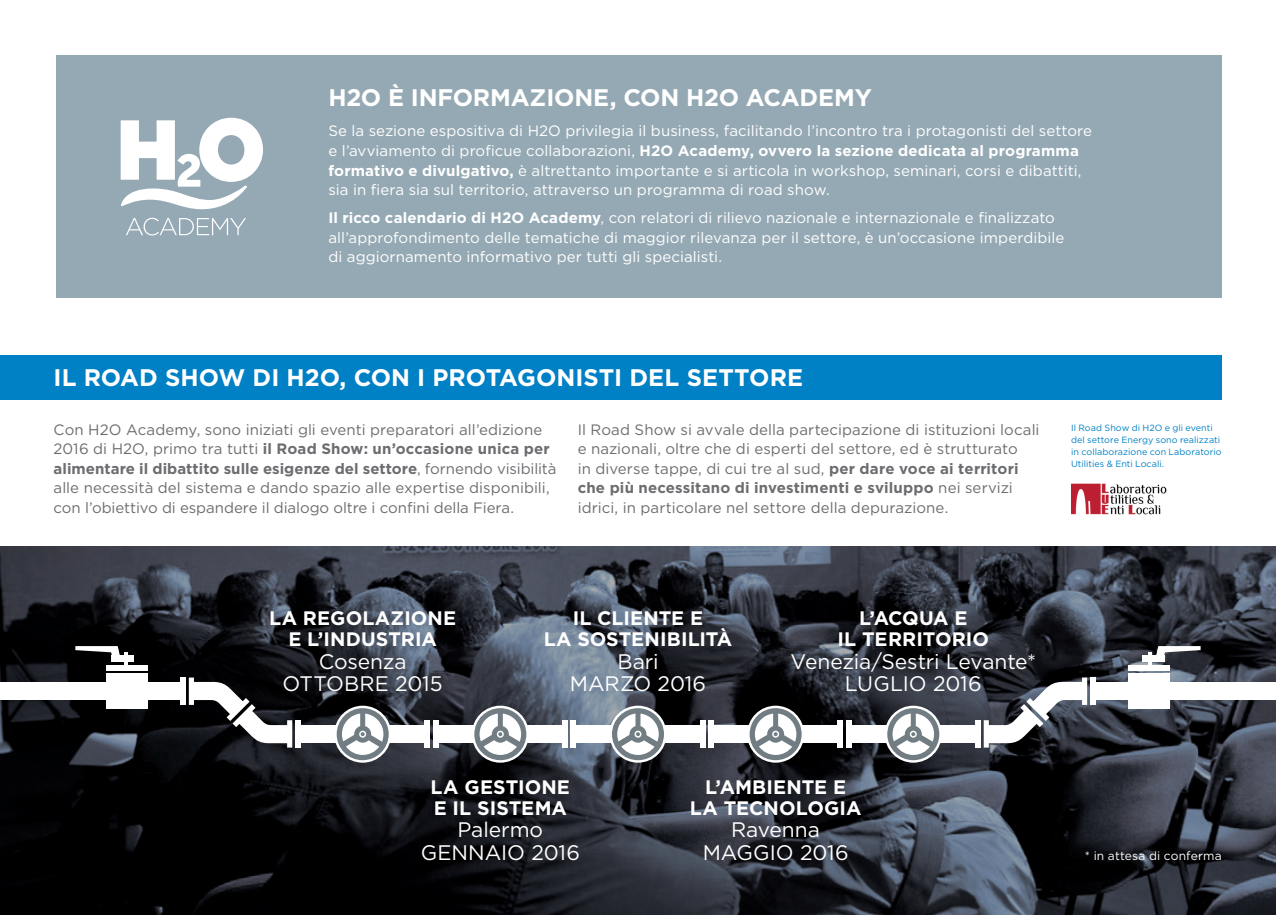
<style>
.page{position:relative;width:1276px;height:915px;background:#fff}
.page>*{position:absolute;margin:0;border:0;box-sizing:border-box;transform-origin:0 0}
.t1{font:700 24px "Gotham HTF";letter-spacing:-.005em;color:#fff}
.t2{font:21px "Gotham HTF";letter-spacing:-.005em;color:#fff}
.t3{font:700 19.5px "Gotham HTF";letter-spacing:.005em;color:#fff}
.t4{font:15px/19.5px "Gotham HTF";color:#6c6d70}
.t5{font:15px/19.5px "Gotham HTF";letter-spacing:.005em;color:#fff}
.t6{font:700 15px "Gotham HTF";letter-spacing:.01em;color:#fff}
.t7{font:700 15px "Gotham HTF";letter-spacing:.01em;color:#6c6d70}
.t8{font:12px "Gotham HTF";letter-spacing:.015em;color:#fff}
.t9{font:9px "Gotham HTF";letter-spacing:.005em;color:#0080c5}
.s1{font-weight:400}
.s2{font-weight:700}
</style>
<div class="page">
<svg style="left:0;top:546px;width:1276px;height:368px;background:#262a32"></svg>
<div style="left:56px;top:55px;width:1165px;height:243px;background:#95a9b4"></div>
<svg style="left:120px;top:117px;width:143px;height:93px"></svg>
<svg style="left:126px;top:218px;width:120px;height:17px"></svg>
<div style="left:0;top:355px;width:1221px;height:44px;background:#0080c5"></div>
<img style="left:1071px;top:483px;width:95px;height:31px">
<div style="left:0;top:682px;width:185px;height:17px;background:#fff"></div>
<div style="left:180px;top:677px;width:5px;height:27px;background:#fff"></div>
<svg style="left:189px;top:677px;width:103px;height:70px"></svg>
<div style="left:112px;top:654px;width:22px;height:7px;background:#fff"></div>
<svg style="left:75px;top:646px;width:46px;height:13px"></svg>
<div style="left:106px;top:664px;width:42px;height:6px;background:#fff"></div>
<div style="left:106px;top:673px;width:42px;height:35px;background:#fff"></div>
<hr style="left:125px;top:652px;width:3px;height:14px;background:#fff">
<div style="left:1090px;top:682px;width:186px;height:17px;background:#fff"></div>
<div style="left:1090px;top:677px;width:5px;height:27px;background:#fff"></div>
<svg style="left:983px;top:677px;width:104px;height:70px"></svg>
<div style="left:1142px;top:654px;width:22px;height:7px;background:#fff"></div>
<svg style="left:1155px;top:646px;width:45px;height:13px"></svg>
<div style="left:1128px;top:664px;width:41px;height:6px;background:#fff"></div>
<div style="left:1128px;top:673px;width:41px;height:35px;background:#fff"></div>
<hr style="left:1148px;top:652px;width:3px;height:14px;background:#fff">
<div style="left:709px;top:724px;width:131px;height:18px;background:#fff"></div>
<div style="left:837px;top:720px;width:6px;height:27px;background:#fff"></div>
<div style="left:708px;top:720px;width:5px;height:27px;background:#fff"></div>
<div style="left:571px;top:724px;width:132px;height:18px;background:#fff"></div>
<div style="left:700px;top:720px;width:5px;height:27px;background:#fff"></div>
<div style="left:571px;top:720px;width:5px;height:27px;background:#fff"></div>
<div style="left:434px;top:724px;width:132px;height:18px;background:#fff"></div>
<div style="left:562px;top:720px;width:5px;height:27px;background:#fff"></div>
<div style="left:433px;top:720px;width:5px;height:27px;background:#fff"></div>
<div style="left:846px;top:724px;width:132px;height:18px;background:#fff"></div>
<div style="left:975px;top:720px;width:5px;height:27px;background:#fff"></div>
<div style="left:846px;top:720px;width:5px;height:27px;background:#fff"></div>
<div style="left:296px;top:724px;width:133px;height:18px;background:#fff"></div>
<div style="left:425px;top:720px;width:5px;height:27px;background:#fff"></div>
<div style="left:295px;top:720px;width:5px;height:27px;background:#fff"></div>
<svg style="left:747px;top:705px;width:57px;height:57px"></svg>
<svg style="left:749px;top:708px;width:52px;height:52px"></svg>
<svg style="left:609px;top:705px;width:57px;height:57px"></svg>
<svg style="left:612px;top:708px;width:52px;height:52px"></svg>
<svg style="left:472px;top:705px;width:57px;height:57px"></svg>
<svg style="left:474px;top:708px;width:52px;height:52px"></svg>
<svg style="left:334px;top:705px;width:57px;height:57px"></svg>
<svg style="left:337px;top:708px;width:52px;height:52px"></svg>
<svg style="left:885px;top:705px;width:56px;height:57px"></svg>
<svg style="left:887px;top:708px;width:52px;height:52px"></svg>
<p class="t1" style="left:328px;top:83px;width:545px">H2O È INFORMAZIONE, CON H2O ACADEMY</p>
<p class="t5" style="left:328px;top:121px;width:765px">Se la sezione espositiva di H2O privilegia il business, facilitando l’incontro tra i protagonisti del settore</p>
<p class="t6" style="left:328px;top:142px;width:752px"><span class="s1">e l’avviamento di proficue collaborazioni,</span> H2O Academy, ovvero la sezione dedicata al programma</p>
<p class="t5" style="left:328px;top:160px;width:754px"><span class="s2">formativo e divulgativo,</span> è altrettanto importante e si articola in workshop, seminari, corsi e dibattiti,</p>
<p class="t5" style="left:328px;top:180px;width:503px">sia in fiera sia sul territorio, attraverso un programma di road show.</p>
<p class="t5" style="left:328px;top:208px;width:737px"><span class="s2">Il ricco calendario di H2O Academy</span>, con relatori di rilievo nazionale e internazionale e finalizzato all’approfondimento delle tematiche di maggior rilevanza per il settore, è un’occasione imperdibile</p>
<p class="t5" style="left:328px;top:247px;width:395px">di aggiornamento informativo per tutti gli specialisti.</p>
<p class="t1" style="left:54px;top:363px;width:751px">IL ROAD SHOW DI H2O, CON I PROTAGONISTI DEL SETTORE</p>
<p class="t4" style="left:54px;top:419px;width:504px">Con H2O Academy, sono iniziati gli eventi preparatori all’edizione 2016 di H2O, primo tra tutti <span class="s2">il Road Show: un’occasione unica per alimentare il dibattito sulle esigenze del settore</span>, fornendo visibilità alle necessità del sistema e dando spazio alle expertise disponibili, con l’obiettivo di espandere il dialogo oltre i confini della Fiera.</p>
<p class="t4" style="left:578px;top:419px;width:463px">Il Road Show si avvale della partecipazione di istituzioni locali</p>
<p class="t4" style="left:578px;top:439px;width:441px">e nazionali, oltre che di esperti del settore, ed è strutturato</p>
<p class="t4" style="left:578px;top:458px;width:442px">in diverse tappe, di cui tre al sud, <span class="s2">per dare voce ai territori</span></p>
<p class="t7" style="left:578px;top:479px;width:436px">che più necessitano di investimenti e sviluppo <span class="s1">nei servizi</span></p>
<p class="t4" style="left:578px;top:497px;width:372px">idrici, in particolare nel settore della depurazione.</p>
<p class="t9" style="left:1071px;top:422px;width:143px">Il Road Show di H2O e gli eventi</p>
<p class="t9" style="left:1071px;top:434px;width:150px">del settore Energy sono realizzati</p>
<p class="t9" style="left:1071px;top:446px;width:152px">in collaborazione con Laboratorio</p>
<p class="t9" style="left:1071px;top:458px;width:95px">Utilities &amp; Enti Locali.</p>
<p class="t3" style="left:269px;top:607px;width:189px">LA REGOLAZIONE</p>
<p class="t3" style="left:288px;top:628px;width:150px">E L’INDUSTRIA</p>
<p class="t2" style="left:319px;top:649px;width:89px">Cosenza</p>
<p class="t2" style="left:283px;top:672px;width:162px">OTTOBRE 2015</p>
<p class="t3" style="left:573px;top:607px;width:132px">IL CLIENTE E</p>
<p class="t3" style="left:543px;top:628px;width:190px">LA SOSTENIBILITÀ</p>
<p class="t2" style="left:617px;top:649px;width:43px">Bari</p>
<p class="t2" style="left:570px;top:672px;width:138px">MARZO 2016</p>
<p class="t3" style="left:859px;top:607px;width:110px">L’ACQUA E</p>
<p class="t3" style="left:837px;top:628px;width:153px">IL TERRITORIO</p>
<p class="t2" style="left:790px;top:649px;width:247px">Venezia/Sestri Levante*</p>
<p class="t2" style="left:845px;top:672px;width:138px">LUGLIO 2016</p>
<p class="t3" style="left:431px;top:775px;width:141px">LA GESTIONE</p>
<p class="t3" style="left:434px;top:796px;width:135px">E IL SISTEMA</p>
<p class="t2" style="left:457px;top:818px;width:87px">Palermo</p>
<p class="t2" style="left:421px;top:840px;width:161px">GENNAIO 2016</p>
<p class="t3" style="left:705px;top:775px;width:143px">L’AMBIENTE E</p>
<p class="t3" style="left:690px;top:796px;width:173px">LA TECNOLOGIA</p>
<p class="t2" style="left:731px;top:818px;width:90px">Ravenna</p>
<p class="t2" style="left:702px;top:840px;width:147px">MAGGIO 2016</p>
<p class="t8" style="left:1085px;top:848px;width:138px">* in attesa di conferma</p>
</div>
